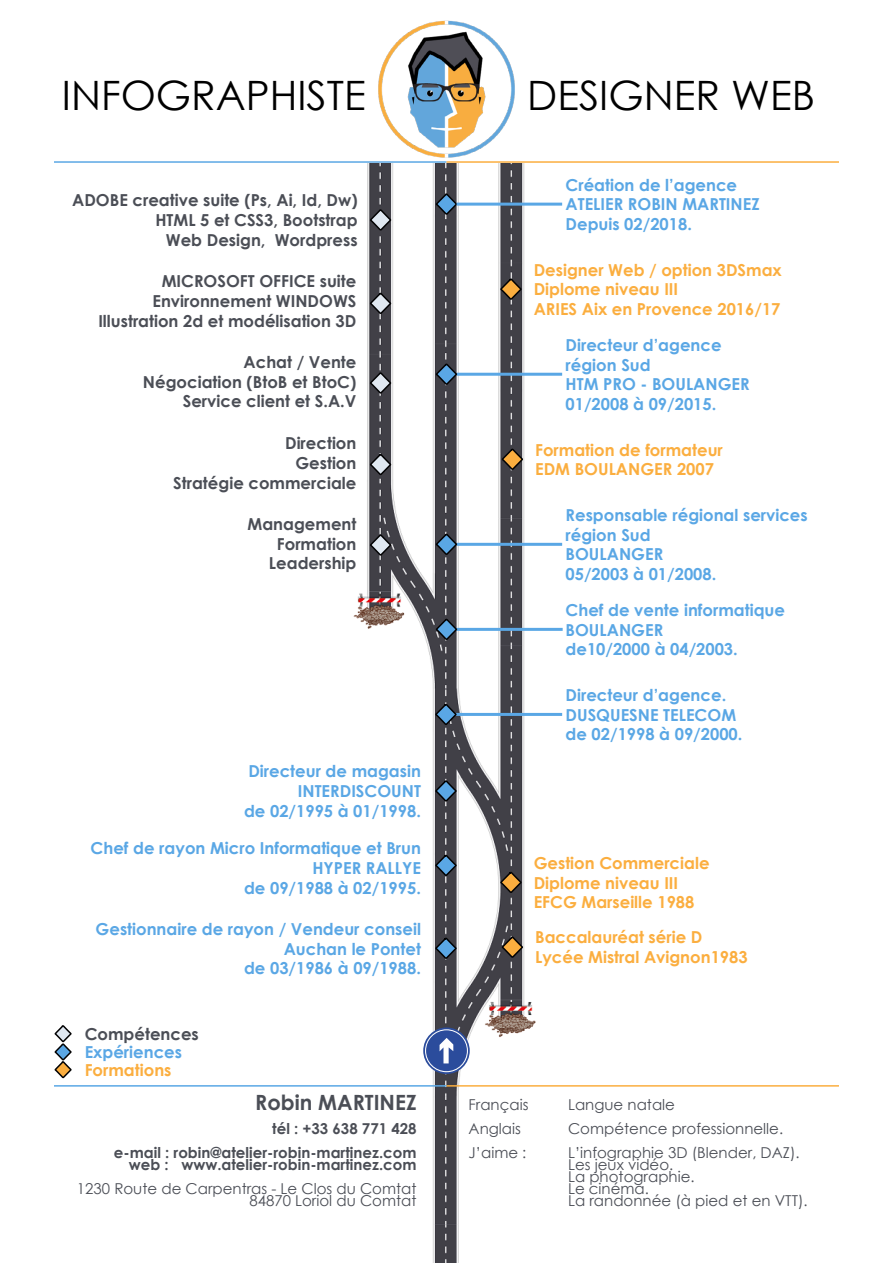
<style>
.page{position:relative;width:893px;height:1263px;background:#fff}
.page>*{position:absolute;margin:0;border:0;box-sizing:border-box;transform-origin:0 0}
.t1{font:40.5px "Century Gothic";color:#000}
.t2{font:700 21px "Century Gothic";color:#4b4e56}
.t3{font:700 16.5px/19.8px "Century Gothic";color:#5aa7e5}
.t4{font:700 16.5px/19.8px "Century Gothic";color:#4b4e56;text-align:right}
.t5{font:700 16.5px/19.8px "Century Gothic";color:#fbae3f}
.t6{font:15px/12px "Century Gothic";color:#4b4e56;text-align:right}
.t7{font:700 15px/24px "Century Gothic";color:#4b4e56;text-align:right}
</style>
<div class="page">
<img style="left:54px;top:163px;width:785px;height:1100px">
<svg style="left:423px;top:1027px;width:47px;height:47px"></svg>
<img style="left:378px;top:20px;width:137px;height:138px">
<hr style="left:54px;top:161px;width:392px;height:2px;background:#5aa7e5">
<hr style="left:446px;top:161px;width:393px;height:2px;background:#fbae3f">
<hr style="left:54px;top:1085px;width:392px;height:1px;background:#5aa7e5">
<hr style="left:446px;top:1085px;width:393px;height:1px;background:#fbae3f">
<svg style="left:369px;top:533px;width:23px;height:24px"></svg>
<svg style="left:369px;top:453px;width:23px;height:23px"></svg>
<svg style="left:369px;top:371px;width:23px;height:24px"></svg>
<svg style="left:369px;top:291px;width:23px;height:24px"></svg>
<svg style="left:369px;top:208px;width:23px;height:24px"></svg>
<svg style="left:54px;top:1024px;width:19px;height:55px"></svg>
<svg style="left:500px;top:935px;width:24px;height:24px"></svg>
<svg style="left:499px;top:870px;width:24px;height:24px"></svg>
<svg style="left:500px;top:447px;width:24px;height:24px"></svg>
<svg style="left:499px;top:277px;width:24px;height:24px"></svg>
<svg style="left:434px;top:936px;width:24px;height:24px"></svg>
<svg style="left:434px;top:853px;width:24px;height:24px"></svg>
<svg style="left:434px;top:779px;width:24px;height:24px"></svg>
<hr style="left:455px;top:713px;width:107px;height:3px;background:#5aa7e5">
<svg style="left:434px;top:702px;width:24px;height:24px"></svg>
<hr style="left:455px;top:628px;width:108px;height:3px;background:#5aa7e5">
<svg style="left:435px;top:617px;width:23px;height:24px"></svg>
<hr style="left:457px;top:543px;width:105px;height:3px;background:#5aa7e5">
<svg style="left:435px;top:532px;width:23px;height:24px"></svg>
<hr style="left:457px;top:373px;width:105px;height:3px;background:#5aa7e5">
<svg style="left:435px;top:362px;width:23px;height:24px"></svg>
<svg style="left:435px;top:192px;width:23px;height:24px"></svg>
<hr style="left:457px;top:203px;width:105px;height:3px;background:#5aa7e5">
<h1 class="t1" style="left:62px;top:67px;width:305px">INFOGRAPHISTE</h1>
<h1 class="t1" style="left:527px;top:67px;width:289px">DESIGNER WEB</h1>
<p class="t4" style="left:72px;top:190px;width:287px">ADOBE creative suite (Ps, Ai, Id, Dw)<br>HTML 5 et CSS3, Bootstrap<br>Web Design, Wordpress</p>
<p class="t4" style="left:98px;top:271px;width:260px">MICROSOFT OFFICE suite<br>Environnement WINDOWS<br>Illustration 2d et modélisation 3D</p>
<p class="t4" style="left:143px;top:351px;width:215px">Achat / Vente<br>Négociation (BtoB et BtoC)<br>Service client et S.A.V</p>
<p class="t4" style="left:173px;top:433px;width:185px">Direction<br>Gestion<br>Stratégie commerciale</p>
<p class="t4" style="left:247px;top:513px;width:110px">Management<br>Formation<br>Leadership</p>
<p class="t3" style="left:244px;top:761px;width:178px;text-align:right">Directeur de magasin<br>INTERDISCOUNT<br>de 02/1995 à 01/1998.</p>
<p class="t3" style="left:91px;top:837px;width:332px;text-align:right">Chef de rayon Micro Informatique et Brun<br>HYPER RALLYE<br>de 09/1988 à 02/1995.</p>
<p class="t3" style="left:96px;top:918px;width:327px;text-align:right">Gestionnaire de rayon / Vendeur conseil<br>Auchan le Pontet<br>de 03/1986 à 09/1988.</p>
<p class="t4" style="left:85px;top:1023px;width:116px">Compétences</p>
<p class="t3" style="left:85px;top:1041px;width:99px">Expériences</p>
<p class="t5" style="left:85px;top:1059px;width:88px">Formations</p>
<p class="t2" style="left:255px;top:1086px;width:163px">Robin MARTINEZ</p>
<p class="t7" style="left:114px;top:1116px;width:304px">tél : +33 638 771 428<br>e-mail : robin@atelier-robin-martinez.com</p>
<p class="t7" style="left:129px;top:1152px;width:289px">web : www.atelier-robin-martinez.com</p>
<p class="t6" style="left:77px;top:1182px;width:341px">1230 Route de Carpentras - Le Clos du Comtat<br>84870 Loriol du Comtat</p>
<p class="t3" style="left:566px;top:174px;width:196px">Création de l’agence<br>ATELIER ROBIN MARTINEZ<br>Depuis 02/2018.</p>
<p class="t5" style="left:534px;top:259px;width:250px">Designer Web / option 3DSmax<br>Diplome niveau III<br>ARIES Aix en Provence 2016/17</p>
<p class="t3" style="left:566px;top:334px;width:186px">Directeur d’agence région Sud<br>HTM PRO - BOULANGER<br>01/2008 à 09/2015.</p>
<p class="t5" style="left:535px;top:439px;width:189px">Formation de formateur<br>EDM BOULANGER 2007</p>
<p class="t3" style="left:566px;top:504px;width:244px">Responsable régional services région Sud<br>BOULANGER<br>05/2003 à 01/2008.</p>
<p class="t3" style="left:566px;top:599px;width:221px">Chef de vente informatique<br>BOULANGER<br>de10/2000 à 04/2003.</p>
<p class="t3" style="left:566px;top:684px;width:178px">Directeur d’agence.<br>DUSQUESNE TELECOM de 02/1998 à 09/2000.</p>
<p class="t5" style="left:534px;top:852px;width:177px">Gestion Commerciale<br>Diplome niveau III<br>EFCG Marseille 1988</p>
<p class="t5" style="left:535px;top:927px;width:214px">Baccalauréat série D<br>Lycée Mistral Avignon1983</p>
<p class="t6" style="left:469px;top:1098px;width:61px">Français</p>
<p class="t6" style="left:568px;top:1098px;width:108px">Langue natale</p>
<p class="t6" style="left:469px;top:1122px;width:54px">Anglais</p>
<p class="t6" style="left:568px;top:1122px;width:217px">Compétence professionnelle.</p>
<p class="t6" style="left:469px;top:1146px;width:59px">J’aime :</p>
<p class="t6" style="left:568px;top:1146px;width:241px;text-align:left">L’infographie 3D (Blender, DAZ).<br>Les jeux vidéo.<br>La photographie.<br>Le cinéma.<br>La randonnée (à pied et en VTT).</p>
</div>
